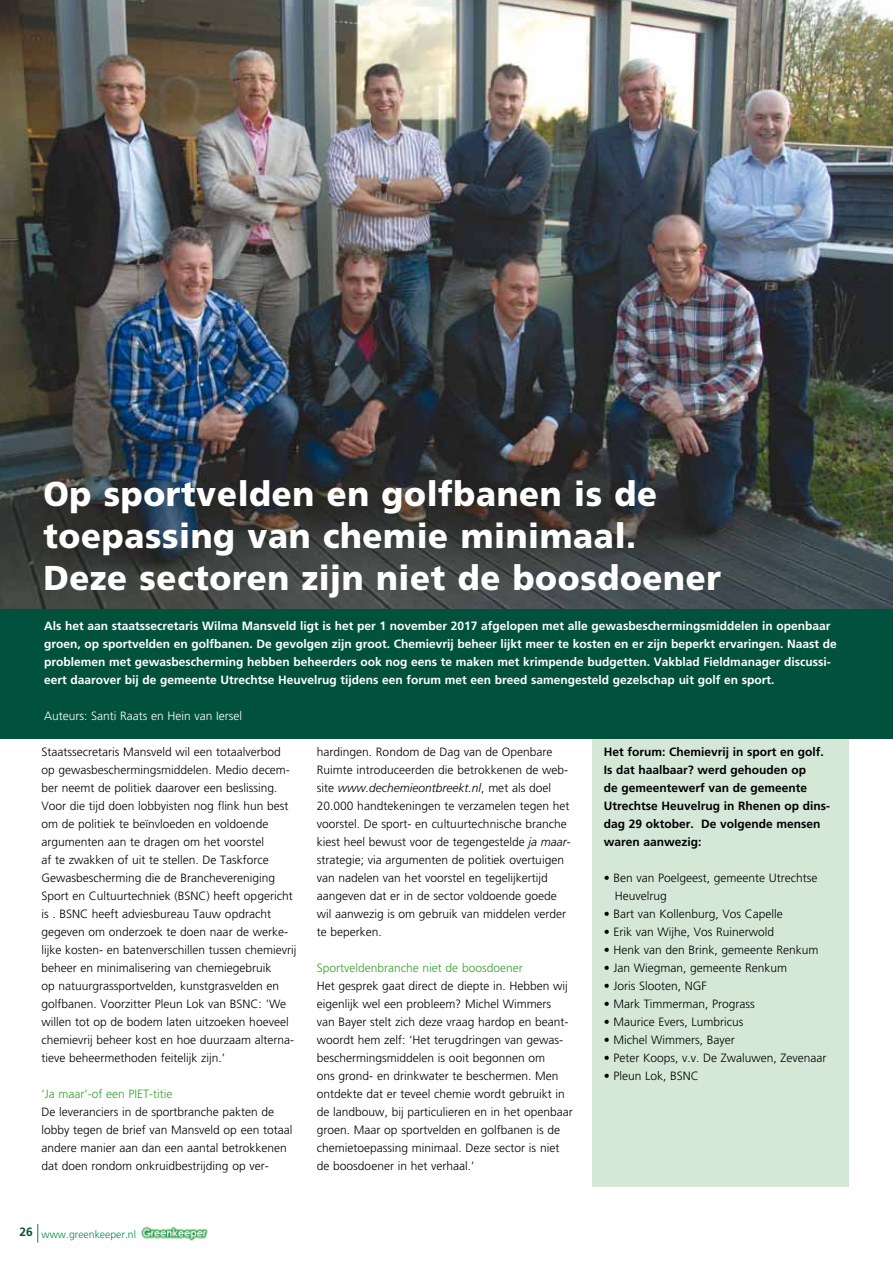
<style>
.page{position:relative;width:893px;height:1263px;background:#fff}
.page>*{position:absolute;margin:0;border:0;box-sizing:border-box;transform-origin:0 0}
.t1{font:900 34.5px/42px "Frutiger";letter-spacing:.02em;color:#fff;scale:.95 1}
.t2{font:300 12px/18px "Frutiger";color:#000}
.t3{font:700 12px/18px "Frutiger";color:#fff}
.t4{font:700 12px/18px "Frutiger";color:#000}
.t5{font:300 12px "Frutiger";color:#35a32c}
.t6{font:300 12px "Frutiger";color:#fff}
.t7{font:300 10.5px "Frutiger";color:#008b45}
.s1{font-style:italic}
.s2{font-weight:700;font-size:12px;color:#00523c}
</style>
<div class="page">
<img style="left:141px;top:1226px;width:67px;height:15px">
<svg style="left:38px;top:1224px;width:1px;height:19px"></svg>
<img style="left:0;top:0;width:893px;height:609px">
<div style="left:592px;top:721px;width:257px;height:465px;background:#d5e8d8"></div>
<div style="left:0;top:609px;width:893px;height:129px;background:#00523c"></div>
<hr style="left:892px;top:0;width:1px;height:170px;background:#fecc00">
<h1 class="t1" style="left:43px;top:472px;width:715px">Op sportvelden en golfbanen is de toepassing van chemie minimaal.<br>Deze sectoren zijn niet de boosdoener</h1>
<p class="t3" style="left:44px;top:617px;width:794px">Als het aan staatssecretaris Wilma Mansveld ligt is het per 1 november 2017 afgelopen met alle gewasbeschermingsmiddelen in openbaar groen, op sportvelden en golfbanen. De gevolgen zijn groot. Chemievrij beheer lijkt meer te kosten en er zijn beperkt ervaringen. Naast de problemen met gewasbescherming hebben beheerders ook nog eens te maken met krimpende budgetten. Vakblad Fieldmanager discussi&shy;eert daarover bij de gemeente Utrechtse Heuvelrug tijdens een forum met een breed samengesteld gezelschap uit golf en sport.</p>
<p class="t6" style="left:44px;top:709px;width:200px">Auteurs: Santi Raats en Hein van Iersel</p>
<p class="t4" style="left:604px;top:743px;width:228px">Het forum: Chemievrij in sport en golf.<br>Is dat haalbaar? werd gehouden op<br>de gemeentewerf van de gemeente<br>Utrechtse Heuvelrug in Rhenen op dins&shy;dag 29 oktober. De volgende mensen waren aanwezig:</p>
<p class="t2" style="left:615px;top:869px;width:204px;text-indent:-11px">• Ben van Poelgeest, gemeente Utrechtse<br>Heuvelrug</p>
<p class="t2" style="left:604px;top:905px;width:181px">• Bart van Kollenburg, Vos Capelle</p>
<p class="t2" style="left:604px;top:923px;width:172px">• Erik van Wijhe, Vos Ruinerwold</p>
<p class="t2" style="left:604px;top:941px;width:216px">• Henk van den Brink, gemeente Renkum</p>
<p class="t2" style="left:604px;top:959px;width:185px">• Jan Wiegman, gemeente Renkum</p>
<p class="t2" style="left:604px;top:977px;width:105px">• Joris Slooten, NGF</p>
<p class="t2" style="left:604px;top:995px;width:153px">• Mark Timmerman, Prograss</p>
<p class="t2" style="left:604px;top:1013px;width:141px">• Maurice Evers, Lumbricus</p>
<p class="t2" style="left:604px;top:1031px;width:132px">• Michel Wimmers, Bayer</p>
<p class="t2" style="left:604px;top:1049px;width:224px">• Peter Koops, v.v. De Zwaluwen, Zevenaar</p>
<p class="t2" style="left:604px;top:1067px;width:97px">• Pleun Lok, BSNC</p>
<p class="t2" style="left:42px;top:743px;width:257px">Staatssecretaris Mansveld wil een totaalverbod op gewasbeschermingsmiddelen. Medio decem&shy;ber neemt de politiek daarover een beslissing.<br>Voor die tijd doen lobbyisten nog flink hun best om de politiek te beïnvloeden en voldoende argumenten aan te dragen om het voorstel<br>af te zwakken of uit te stellen. De Taskforce Gewasbescherming die de Branchevereniging Sport en Cultuurtechniek (BSNC) heeft opgericht is . BSNC heeft adviesbureau Tauw opdracht gegeven om onderzoek te doen naar de werke&shy;lijke kosten- en batenverschillen tussen chemievrij beheer en minimalisering van chemiegebruik<br>op natuurgrassportvelden, kunstgrasvelden en golfbanen. Voorzitter Pleun Lok van BSNC: 'We willen tot op de bodem laten uitzoeken hoeveel chemievrij beheer kost en hoe duurzaam alterna&shy;tieve beheermethoden feitelijk zijn.’</p>
<p class="t5" style="left:42px;top:1087px;width:132px">‘Ja maar’-of een PIET-titie</p>
<p class="t2" style="left:42px;top:1103px;width:252px">De leveranciers in de sportbranche pakten de lobby tegen de brief van Mansveld op een totaal andere manier aan dan een aantal betrokkenen dat doen rondom onkruidbestrijding op ver-</p>
<p class="t2" style="left:317px;top:743px;width:255px">hardingen. Rondom de Dag van de Openbare Ruimte introduceerden die betrokkenen de web&shy;site <span class="s1">www.dechemieontbreekt.nl</span>, met als doel 20.000 handtekeningen te verzamelen tegen het voorstel. De sport- en cultuurtechnische branche kiest heel bewust voor de tegengestelde <span class="s1">ja maar&shy;</span>strategie; via argumenten de politiek overtuigen van nadelen van het voorstel en tegelijkertijd aangeven dat er in de sector voldoende goede wil aanwezig is om gebruik van middelen verder te beperken.</p>
<p class="t5" style="left:317px;top:961px;width:207px">Sportveldenbranche niet de boosdoener</p>
<p class="t2" style="left:317px;top:977px;width:257px">Het gesprek gaat direct de diepte in. Hebben wij eigenlijk wel een probleem? Michel Wimmers<br>van Bayer stelt zich deze vraag hardop en beant&shy;woordt hem zelf: ‘Het terugdringen van gewas&shy;beschermingsmiddelen is ooit begonnen om<br>ons grond- en drinkwater te beschermen. Men ontdekte dat er teveel chemie wordt gebruikt in de landbouw, bij particulieren en in het openbaar groen. Maar op sportvelden en golfbanen is de chemietoepassing minimaal. Deze sector is niet de boosdoener in het verhaal.’</p>
<p class="t7" style="left:20px;top:1228px;width:118px"><span class="s2">26</span> www.greenkeeper.nl</p>
</div>
